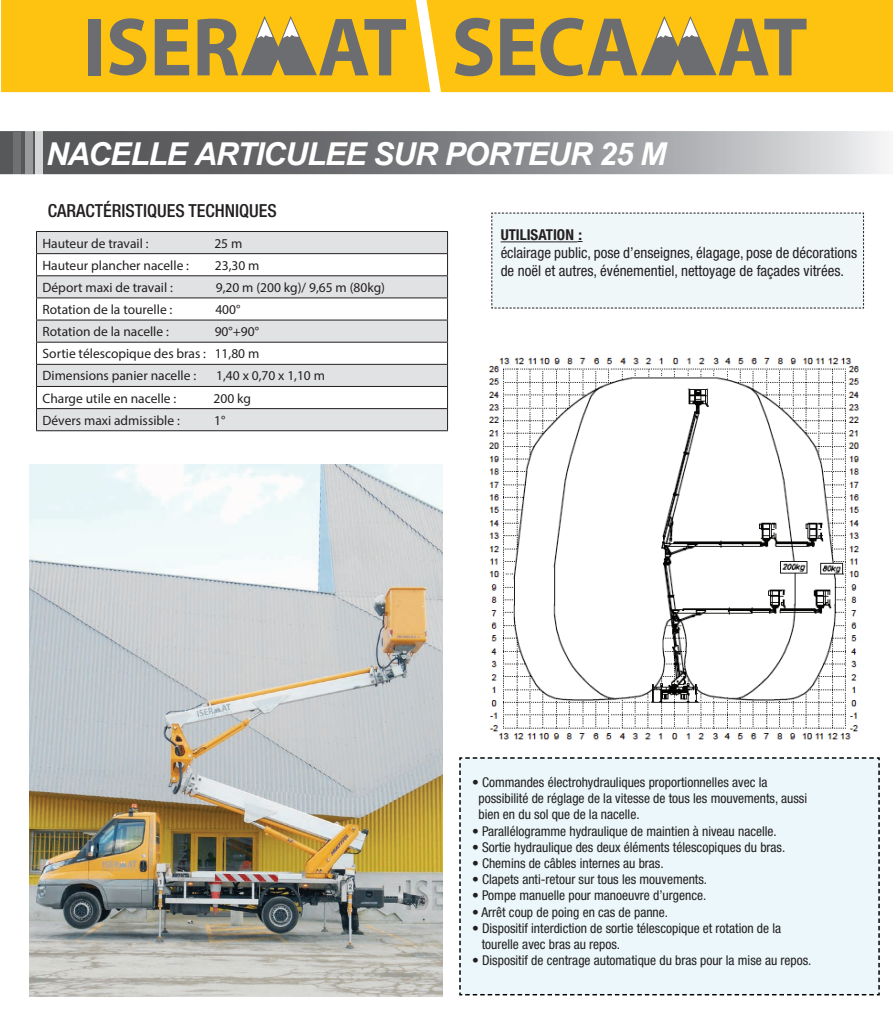
<style>
.page{position:relative;width:893px;height:1021px;background:#fff}
.page>*{position:absolute;margin:0;border:0;box-sizing:border-box;transform-origin:0 0}
.t1{font:italic 700 31.5px "Arial";letter-spacing:-.035em;color:#fff}
.t2{font:500 condensed 18px "Helvetica Neue";color:#231f20}
.t3{font:500 condensed 18px "Helvetica Neue";color:#fff}
.t4{font:condensed 15px/18px "Helvetica Neue";color:#231f20}
.t5{font:condensed 13.5px/16.2px "Helvetica Neue";color:#231f20}
.t6{font:13.5px/22.2px "Myriad Pro";color:#231f20;text-align:justify}
.s1{font-weight:700}
.s2{font-family:"Helvetica";font-weight:700;font-stretch:normal}
</style>
<div class="page">
<svg style="left:37px;top:232px;width:410px;height:198px;fill:#e1e2e4"></svg>
<hr style="left:36px;top:231px;width:412px;height:1px;background:#231f20">
<hr style="left:36px;top:253px;width:412px;height:1px;background:#231f20">
<hr style="left:36px;top:275px;width:412px;height:1px;background:#231f20">
<hr style="left:36px;top:297px;width:412px;height:1px;background:#231f20">
<hr style="left:36px;top:320px;width:412px;height:1px;background:#231f20">
<hr style="left:36px;top:342px;width:412px;height:1px;background:#231f20">
<hr style="left:36px;top:364px;width:412px;height:1px;background:#231f20">
<hr style="left:36px;top:386px;width:412px;height:1px;background:#231f20">
<hr style="left:36px;top:408px;width:412px;height:1px;background:#231f20">
<svg style="left:36px;top:232px;width:1px;height:198px"></svg>
<svg style="left:447px;top:232px;width:1px;height:198px"></svg>
<hr style="left:36px;top:430px;width:412px;height:1px;background:#231f20">
<img style="left:489px;top:357px;width:370px;height:383px">
<div style="left:459px;top:757px;width:421px;height:239px;background:#ebf7fa"></div>
<img style="left:30px;top:465px;width:412px;height:531px">
<div style="left:491px;top:212px;width:373px;height:97px;background:#f0f7f9"></div>
<svg style="left:0;top:131px;width:886px;height:43px;background:#898a8d"></svg>
<div style="left:1px;top:0;width:425px;height:92px;background:#fec210"></div>
<div style="left:426px;top:0;width:467px;height:92px;background:#fec210"></div>
<svg style="left:455px;top:18px;width:37px;height:58px;background:#a99047"></svg>
<svg style="left:500px;top:16px;width:306px;height:60px;background:#b89a41"></svg>
<div style="left:89px;top:19px;width:12px;height:56px;background:#6c6d70"></div>
<svg style="left:109px;top:18px;width:37px;height:58px;background:#ac9245"></svg>
<svg style="left:155px;top:19px;width:34px;height:56px;background:#988752"></svg>
<svg style="left:197px;top:16px;width:209px;height:59px;background:#b49845"></svg>
<div style="left:14px;top:132px;width:7px;height:42px;background:#707072"></div>
<div style="left:25px;top:131px;width:7px;height:42px;background:#999a9b"></div>
<div style="left:36px;top:129px;width:7px;height:47px;background:#d4d5d5"></div>
<h1 class="t1" style="left:46px;top:134px;width:622px">NACELLE ARTICULEE SUR PORTEUR 25 M</h1>
<h2 class="t3" style="left:48px;top:147px;width:53px">140 cm</h2>
<h2 class="t2" style="left:48px;top:200px;width:231px">CARACTÉRISTIQUES TECHNIQUES</h2>
<p class="t6" style="left:43px;top:232px;width:108px">Hauteur de travail :</p>
<p class="t6" style="left:214px;top:232px;width:29px">25 m</p>
<p class="t6" style="left:43px;top:254px;width:148px">Hauteur plancher nacelle :</p>
<p class="t6" style="left:215px;top:254px;width:46px">23,30 m</p>
<p class="t6" style="left:43px;top:276px;width:132px">Déport maxi de travail :</p>
<p class="t6" style="left:216px;top:276px;width:171px">9,20 m (200 kg)/ 9,65 m (80kg)</p>
<p class="t6" style="left:43px;top:298px;width:131px">Rotation de la tourelle :</p>
<p class="t6" style="left:215px;top:298px;width:27px">400°</p>
<p class="t6" style="left:43px;top:320px;width:128px">Rotation de la nacelle :</p>
<p class="t6" style="left:43px;top:320px;width:218px;text-indent:172px">90°+90° Sortie télescopique des bras : 11,80 m Dimensions panier nacelle :</p>
<p class="t6" style="left:216px;top:364px;width:110px">1,40 x 0,70 x 1,10 m</p>
<p class="t6" style="left:43px;top:387px;width:135px">Charge utile en nacelle :</p>
<p class="t6" style="left:214px;top:387px;width:39px">200 kg</p>
<p class="t6" style="left:43px;top:409px;width:139px">Dévers maxi admissible :</p>
<p class="t6" style="left:214px;top:409px;width:13px">1°</p>
<p class="t4" style="left:501px;top:226px;width:358px"><span class="s1">UTILISATION</span> <span class="s2">:<br></span>éclairage public, pose d’enseignes, élagage, pose de décorations de noël et autres, événementiel, nettoyage de façades vitrées.</p>
<p class="t5" style="left:478px;top:774px;width:330px;text-indent:-6px">• Commandes électrohydrauliques proportionnelles avec la possibilité de réglage de la vitesse de tous les mouvements, aussi bien en du sol que de la nacelle.</p>
<p class="t5" style="left:472px;top:822px;width:306px">• Parallélogramme hydraulique de maintien à niveau nacelle.</p>
<p class="t5" style="left:472px;top:838px;width:315px">• Sortie hydraulique des deux éléments télescopiques du bras.</p>
<p class="t5" style="left:472px;top:855px;width:193px">• Chemins de câbles internes au bras.</p>
<p class="t5" style="left:472px;top:871px;width:237px">• Clapets anti-retour sur tous les mouvements.</p>
<p class="t5" style="left:472px;top:887px;width:236px">• Pompe manuelle pour manoeuvre d’urgence.</p>
<p class="t5" style="left:472px;top:903px;width:198px">• Arrêt coup de poing en cas de panne.</p>
<p class="t5" style="left:482px;top:919px;width:301px;text-indent:-10px">• Dispositif interdiction de sortie télescopique et rotation de la tourelle avec bras au repos.</p>
<p class="t5" style="left:472px;top:952px;width:341px">• Dispositif de centrage automatique du bras pour la mise au repos.</p>
</div>
